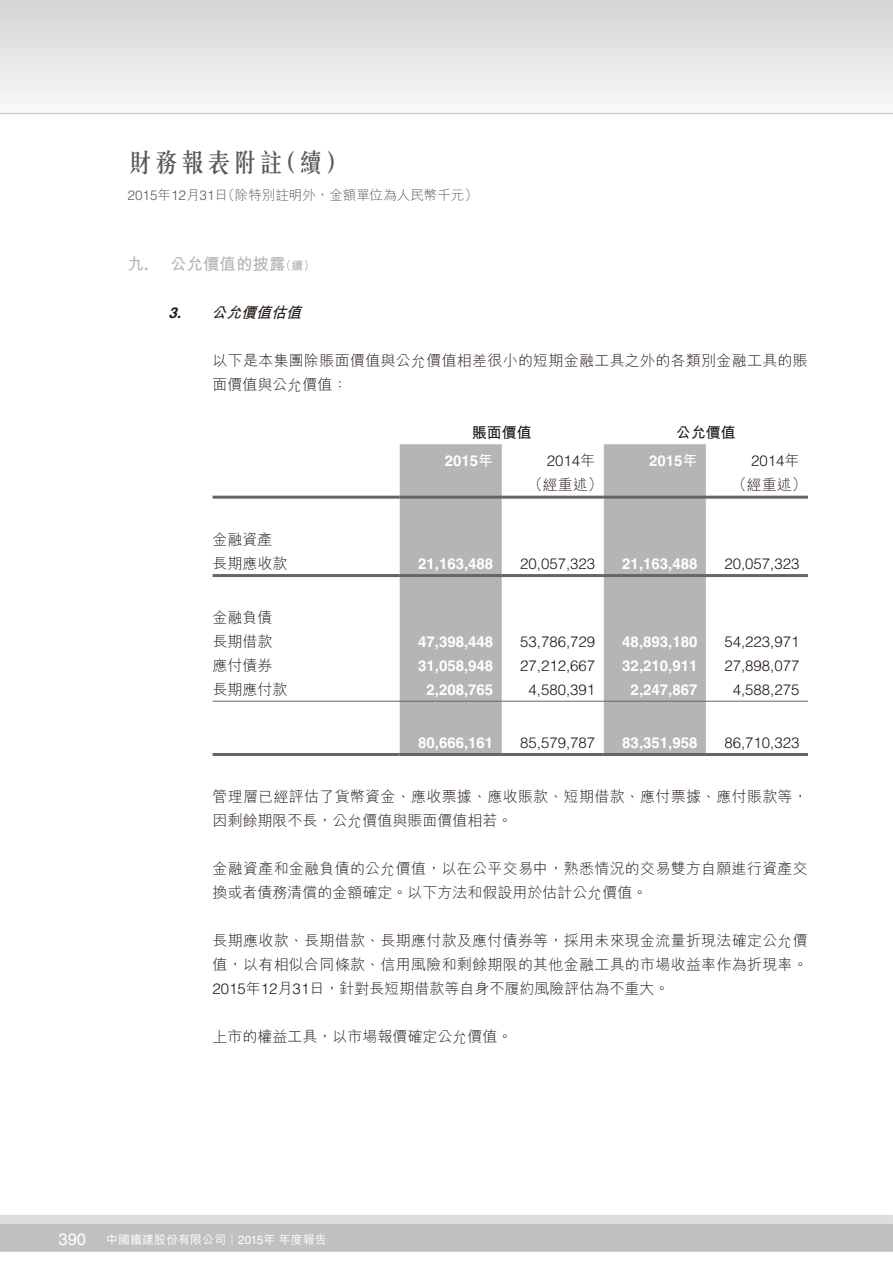
<style>
.page{position:relative;width:893px;height:1263px;background:#fff}
.page>*{position:absolute;margin:0;border:0;box-sizing:border-box;transform-origin:0 0}
.t1{font:500 25.5px "C Song 3 HK";letter-spacing:.03em;color:#595857}
.t2{font:700 16.5px "M Hei HK";color:#b5b5b6}
.t3{font:300 15px/24px "M Hei HK";letter-spacing:.02em;color:#231916}
.t4{font:700 15px "Helvetica LT Std";color:#fff}
.t5{font:300 15px "Helvetica LT Std";color:#231916}
.t6{font:300 15px/24px "M Hei HK";color:#231916}
.t7{font:italic 700 15px "M Hei HK";color:#231916}
.t8{font:700 15px "M Hei HK";color:#231916}
.t9{font:300 13.5px "M Hei HK";color:#595857}
.t10{font:500 12px "M Hei HK";color:#fff}
.s1{font-family:"Helvetica LT Std"}
.s2{font-size:12px}
.s3{font-family:"M Hei HK"}
.s4{font-family:"Helvetica LT Std";font-weight:400;font-size:16.5px}
.s5{font-family:"Helvetica LT Std";font-weight:400}
</style>
<div class="page">
<div style="left:0;top:0;width:893px;height:116px;background:linear-gradient(to bottom,#d3d3d4,#fafafa)"></div>
<div style="left:0;top:1224px;width:893px;height:28px;background:#bfc0c1"></div>
<hr style="left:0;top:113px;width:893px;height:1px;background:#bfc0c1">
<div style="left:0;top:1215px;width:893px;height:10px;background:#ddddde"></div>
<svg style="left:400px;top:444px;width:306px;height:309px;fill:#b5b5b6"></svg>
<hr style="left:213px;top:496px;width:187px;height:3px;background:#666565">
<hr style="left:400px;top:496px;width:102px;height:3px;background:#666565">
<hr style="left:502px;top:496px;width:102px;height:3px;background:#666565">
<hr style="left:604px;top:496px;width:102px;height:3px;background:#666565">
<hr style="left:706px;top:496px;width:102px;height:3px;background:#666565">
<hr style="left:213px;top:574px;width:187px;height:3px;background:#666565">
<hr style="left:400px;top:574px;width:102px;height:3px;background:#666565">
<hr style="left:502px;top:574px;width:102px;height:3px;background:#666565">
<hr style="left:604px;top:574px;width:102px;height:3px;background:#666565">
<hr style="left:706px;top:574px;width:102px;height:3px;background:#666565">
<hr style="left:213px;top:701px;width:187px;height:1px;background:#666565">
<hr style="left:400px;top:701px;width:102px;height:1px;background:#666565">
<hr style="left:502px;top:701px;width:102px;height:1px;background:#666565">
<hr style="left:604px;top:701px;width:102px;height:1px;background:#666565">
<hr style="left:706px;top:701px;width:102px;height:1px;background:#666565">
<hr style="left:213px;top:753px;width:187px;height:3px;background:#666565">
<hr style="left:400px;top:753px;width:102px;height:3px;background:#666565">
<hr style="left:502px;top:753px;width:102px;height:3px;background:#666565">
<hr style="left:604px;top:753px;width:102px;height:3px;background:#666565">
<hr style="left:706px;top:753px;width:102px;height:3px;background:#666565">
<h1 class="t1" style="left:128px;top:149px;width:224px">財務報表附註（續）</h1>
<p class="t9" style="left:128px;top:188px;width:352px"><span class="s1">2015</span>年<span class="s1">12</span>月<span class="s1">31</span>日（除特別註明外，金額單位為人民幣千元）</p>
<p class="t2" style="left:128px;top:252px;width:190px">九<span class="s1">.</span> 公允價值的披露<span class="s2">（續）</span></p>
<p class="t7" style="left:169px;top:302px;width:139px"><span class="s1">3.</span> 公允價值估值</p>
<p class="t3" style="left:213px;top:348px;width:597px">以下是本集團除賬面價值與公允價值相差很小的短期金融工具之外的各類別金融工具的賬面價值與公允價值：</p>
<p class="t8" style="left:472px;top:422px;width:61px">賬面價值</p>
<p class="t8" style="left:676px;top:422px;width:61px">公允價值</p>
<p class="t4" style="left:445px;top:452px;width:50px">2015<span class="s3">年</span></p>
<p class="t5" style="left:547px;top:452px;width:50px">2014<span class="s3">年</span></p>
<p class="t4" style="left:649px;top:452px;width:50px">2015<span class="s3">年</span></p>
<p class="t5" style="left:751px;top:452px;width:50px">2014<span class="s3">年</span></p>
<p class="t3" style="left:528px;top:473px;width:76px">（經重述）</p>
<p class="t3" style="left:732px;top:473px;width:77px">（經重述）</p>
<p class="t6" style="left:213px;top:527px;width:76px">金融資產長期應收款</p>
<p class="t6" style="left:213px;top:605px;width:61px">金融負債長期借款</p>
<p class="t4" style="left:418px;top:554px;width:77px">21,163,488</p>
<p class="t5" style="left:520px;top:554px;width:77px">20,057,323</p>
<p class="t4" style="left:622px;top:554px;width:77px">21,163,488</p>
<p class="t5" style="left:724px;top:554px;width:77px">20,057,323</p>
<p class="t4" style="left:418px;top:633px;width:77px">47,398,448</p>
<p class="t5" style="left:520px;top:632px;width:77px">53,786,729</p>
<p class="t4" style="left:622px;top:633px;width:77px">48,893,180</p>
<p class="t5" style="left:724px;top:632px;width:77px">54,223,971</p>
<p class="t3" style="left:213px;top:653px;width:61px">應付債券</p>
<p class="t4" style="left:418px;top:657px;width:77px">31,058,948</p>
<p class="t5" style="left:520px;top:656px;width:77px">27,212,667</p>
<p class="t4" style="left:622px;top:657px;width:77px">32,210,911</p>
<p class="t5" style="left:724px;top:656px;width:77px">27,898,077</p>
<p class="t3" style="left:213px;top:677px;width:76px">長期應付款</p>
<p class="t4" style="left:427px;top:681px;width:68px">2,208,765</p>
<p class="t5" style="left:529px;top:680px;width:68px">4,580,391</p>
<p class="t4" style="left:631px;top:681px;width:68px">2,247,867</p>
<p class="t5" style="left:733px;top:680px;width:68px">4,588,275</p>
<p class="t4" style="left:418px;top:733px;width:77px">80,666,161</p>
<p class="t5" style="left:520px;top:733px;width:77px">85,579,787</p>
<p class="t4" style="left:622px;top:733px;width:77px">83,351,958</p>
<p class="t5" style="left:724px;top:733px;width:77px">86,710,323</p>
<p class="t3" style="left:213px;top:784px;width:597px">管理層已經評估了貨幣資金、應收票據、應收賬款、短期借款、應付票據、應付賬款等，因剩餘期限不長，公允價值與賬面價值相若。</p>
<p class="t3" style="left:213px;top:856px;width:597px">金融資產和金融負債的公允價值，以在公平交易中，熟悉情況的交易雙方自願進行資產交換或者債務清償的金額確定。以下方法和假設用於估計公允價值。</p>
<p class="t3" style="left:213px;top:928px;width:597px;text-align:justify">長期應收款、長期借款、長期應付款及應付債券等，採用未來現金流量折現法確定公允價值，以有相似合同條款、信用風險和剩餘期限的其他金融工具的市場收益率作為折現率。<span class="s1">2015</span>年<span class="s1">12</span>月<span class="s1">31</span>日，針對長短期借款等自身不履約風險評估為不重大。</p>
<p class="t6" style="left:213px;top:1024px;width:301px">上市的權益工具，以市場報價確定公允價值。</p>
<p class="t10" style="left:59px;top:1230px;width:270px"><span class="s4">390</span> 中國鐵建股份有限公司∣<span class="s5">2015</span>年 年度報告</p>
</div>
